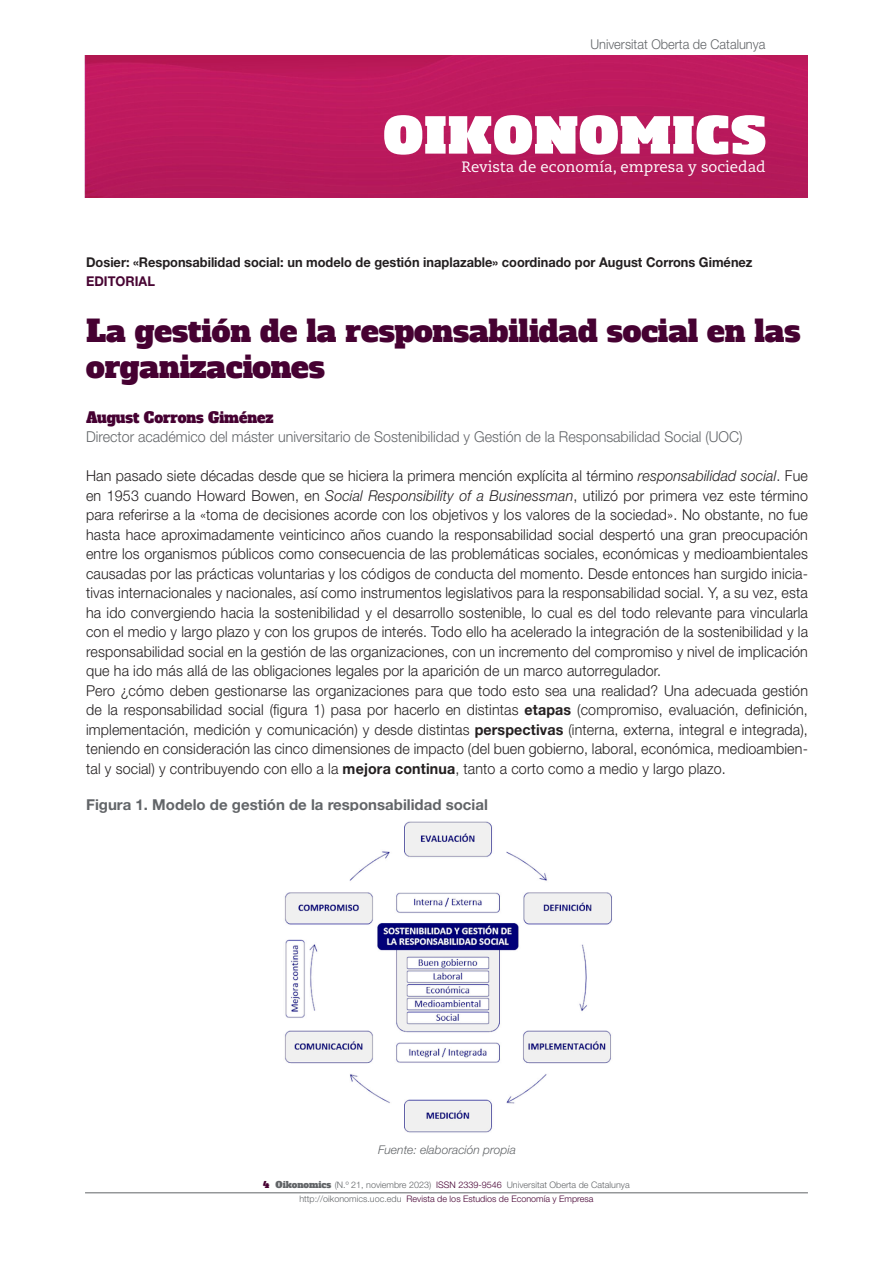
<style>
.page{position:relative;width:893px;height:1263px;background:#fff}
.page>*{position:absolute;margin:0;border:0;box-sizing:border-box;transform-origin:0 0}
._01_titulo{font:30px/36px "Alfa Slab One";color:#460132}
._02_texto_base_1{font:300 15px/19.5px "Helvetica Neue LT Std";letter-spacing:.01em;color:#231f20;text-align:justify;scale:.95 1}
._01_universidad{font:300 15px "Helvetica Neue LT Std";color:#626568;scale:.95 1}
.titulo_figures_taules{font:700 15px "Helvetica Neue LT Std";color:#626568}
.t1{font:15px "Caecilia LT Std";color:#fff}
._01_autor_1{font:15px "Alfa Slab One";color:#460132;scale:.95 1}
._01_dossier{font:700 13.5px "Helvetica Neue LT Std";color:#231f20;scale:.95 1}
.t2{font:300 13.5px "Helvetica Neue LT Std";color:#626568;scale:.95 1}
._01_dossier-2{font:700 13.5px "Helvetica Neue LT Std";color:#470432;scale:.95 1}
.Fuente_figures_taules{font:italic 300 12px "Helvetica Neue LT Std";color:#626568}
.t3{font:300 9px/13.6px "Helvetica Neue LT Std";color:#626568;text-align:center}
.s1{font-style:italic}
.s2{font-weight:700}
.s3{font-family:"Alfa Slab One";font-weight:400;color:#460132}
.s4{font-family:"Alfa Slab One";font-weight:400}
.s5{color:#460132}
</style>
<div class="page">
<img style="left:85px;top:56px;width:723px;height:142px">
<svg style="left:384px;top:115px;width:381px;height:40px"></svg>
<hr style="left:85px;top:1192px;width:723px;height:1px;background:#626568">
<img style="left:284px;top:821px;width:328px;height:312px">
<p class="t2" style="left:590px;top:36px;width:186px">Universitat Oberta de Catalunya</p>
<p class="t1" style="left:461px;top:158px;width:306px">Revista de economía, empresa y sociedad</p>
<p class="_01_dossier" style="left:86px;top:254px;width:703px">Dosier: «Responsabilidad social: un modelo de gestión inaplazable» coordinado por August Corrons Giménez</p>
<p class="_01_dossier-2" style="left:86px;top:273px;width:74px">EDITORIAL</p>
<p class="_01_titulo" style="left:86px;top:313px;width:716px">La gestión de la responsabilidad social en las organizaciones</p>
<p class="_01_autor_1" style="left:86px;top:407px;width:199px">August Corrons Giménez</p>
<p class="_01_universidad" style="left:86px;top:428px;width:693px">Director académico del máster universitario de Sostenibilidad y Gestión de la Responsabilidad Social (UOC)</p>
<p class="_02_texto_base_1" style="left:86px;top:466px;width:761px">Han pasado siete décadas desde que se hiciera la primera mención explícita al término <span class="s1">responsabilidad social</span>. Fue en 1953 cuando Howard Bowen, en <span class="s1">Social Responsibility of a Businessman</span>, utilizó por primera vez este término para referirse a la «toma de decisiones acorde con los objetivos y los valores de la sociedad». No obstante, no fue hasta hace aproximadamente veinticinco años cuando la responsabilidad social despertó una gran preocupación entre los organismos públicos como consecuencia de las problemáticas sociales, económicas y medioambientales causadas por las prácticas voluntarias y los códigos de conducta del momento. Desde entonces han surgido inicia&shy;tivas internacionales y nacionales, así como instrumentos legislativos para la responsabilidad social. Y, a su vez, esta ha ido convergiendo hacia la sostenibilidad y el desarrollo sostenible, lo cual es del todo relevante para vincularla con el medio y largo plazo y con los grupos de interés. Todo ello ha acelerado la integración de la sostenibilidad y la responsabilidad social en la gestión de las organizaciones, con un incremento del compromiso y nivel de implicación que ha ido más allá de las obligaciones legales por la aparición de un marco autorregulador.</p>
<p class="_02_texto_base_1" style="left:86px;top:680px;width:761px">Pero ¿cómo deben gestionarse las organizaciones para que todo esto sea una realidad? Una adecuada gestión de la responsabilidad social (figura 1) pasa por hacerlo en distintas <span class="s2">etapas</span> (compromiso, evaluación, definición, implementación, medición y comunicación) y desde distintas <span class="s2">perspectivas</span> (interna, externa, integral e integrada), teniendo en consideración las cinco dimensiones de impacto (del buen gobierno, laboral, económica, medioambien&shy;tal y social) y contribuyendo con ello a la <span class="s2">mejora continua</span>, tanto a corto como a medio y largo plazo.</p>
<p class="titulo_figures_taules" style="left:86px;top:795px;width:403px">Figura 1. Modelo de gestión de la responsabilidad social</p>
<p class="Fuente_figures_taules" style="left:378px;top:1142px;width:139px">Fuente: elaboración propia</p>
<p class="t3" style="left:263px;top:1178px;width:368px"><span class="s3">4</span> <span class="s4">Oikonomics</span> (N.º 21, noviembre 2023) <span class="s5">ISSN 2339-9546</span> Universitat Oberta de Catalunya http://oikonomics.uoc.edu <span class="s5">Revista de los Estudios de Economía y Empresa</span></p>
</div>
